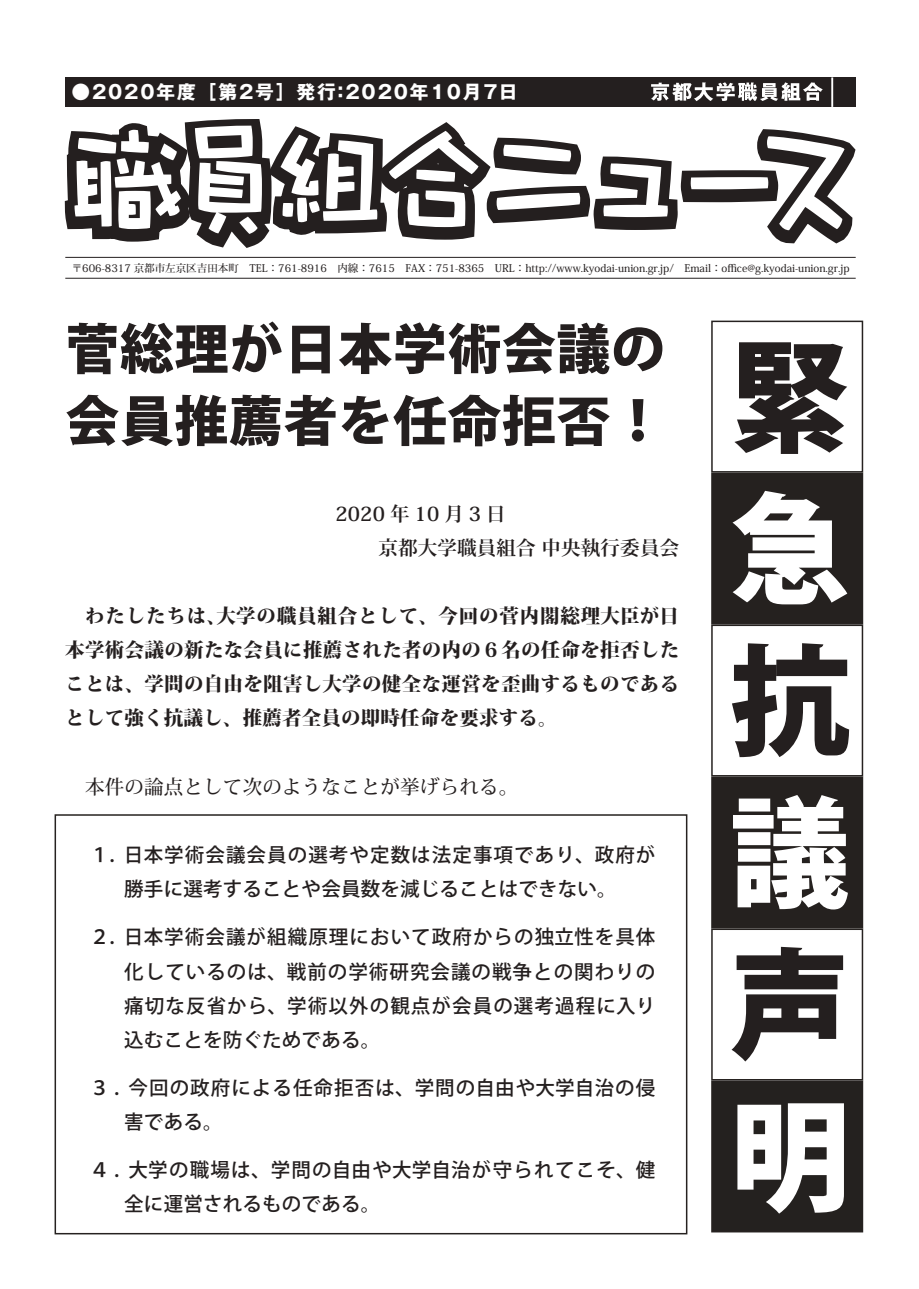
<style>
.page{position:relative;width:919px;height:1289px;background:#fff}
.page>*{position:absolute;margin:0;border:0;box-sizing:border-box;transform-origin:0 0}
.t1{font:800 54px/72px "Koz Go Pr 6 N";letter-spacing:.01em;color:#241f1f}
.t2{font:500 19.5px/34.2px "Koz Go Pr 6 N";letter-spacing:.055em;color:#241f1f;text-align:justify}
.t3{font:800 19.5px/34.2px "Koz Min Pro";letter-spacing:.01em;color:#241f1f;text-align:justify}
.t4{font:500 19.5px/34.2px "Koz Go Pr 6 N";letter-spacing:.01em;color:#241f1f;text-align:center}
.t5{font:700 19.5px/34.2px "Koz Min Pro";letter-spacing:.01em;color:#241f1f}
.t6{font:500 19.5px "Koz Min Pro";letter-spacing:.01em;color:#241f1f}
.t7{font:700 18.75px "Gothic MB101 Pro";letter-spacing:.1em;color:#fff}
.t8{font:500 10.5px "Koz Min Pr 6 N";color:#241f1f}
</style>
<div class="page">
<svg style="left:64px;top:119px;width:792px;height:139px"></svg>
<div style="left:65px;top:77px;width:790px;height:30px;background:#241f1f"></div>
<hr style="left:831px;top:77px;width:2px;height:30px;background:#fff">
<svg style="left:651px;top:82px;width:171px;height:19px"></svg>
<hr style="left:65px;top:278px;width:790px;height:1px;background:#241f1f">
<hr style="left:65px;top:257px;width:790px;height:1px;background:#241f1f">
<div style="left:711px;top:320px;width:152px;height:152px;border:2px solid #262220"></div>
<div style="left:711px;top:472px;width:152px;height:152px;background:#25211f;border:2px solid #262220"></div>
<div style="left:711px;top:624px;width:152px;height:152px;border:2px solid #262220"></div>
<div style="left:711px;top:776px;width:152px;height:152px;background:#25211f;border:2px solid #262220"></div>
<div style="left:711px;top:928px;width:152px;height:152px;border:2px solid #262220"></div>
<div style="left:711px;top:1080px;width:152px;height:152px;background:#24211f;border:2px solid #262220"></div>
<svg style="left:734px;top:342px;width:113px;height:112px"></svg>
<svg style="left:732px;top:491px;width:115px;height:113px"></svg>
<svg style="left:732px;top:643px;width:117px;height:114px"></svg>
<svg style="left:733px;top:795px;width:114px;height:114px"></svg>
<svg style="left:731px;top:946px;width:112px;height:115px"></svg>
<svg style="left:737px;top:1103px;width:106px;height:110px"></svg>
<div style="left:55px;top:814px;width:632px;height:420px;border:2px solid #262220"></div>
<p class="t7" style="left:71px;top:77px;width:447px">●2020年度［第2号］発行：2020年10月7日</p>
<p class="t8" style="left:72px;top:262px;width:779px">〒606-8317 京都市左京区吉田本町　TEL：761-8916　内線：7615　FAX：751-8365　URL：http://www.kyodai-union.gr.jp/　Email：office@g.kyodai-union.gr.jp</p>
<h1 class="t1" style="left:65px;top:314px;width:601px">菅総理が日本学術会議の会員推薦者を任命拒否！</h1>
<p class="t5" style="left:378px;top:495px;width:302px;text-indent:-43px">2020年10月3日<br>京都大学職員組合 中央執行委員会</p>
<p class="t3" style="left:65px;top:597px;width:615px">　わたしたちは、大学の職員組合として、今回の菅内閣総理大臣が日本学術会議の新たな会員に推薦された者の内の６名の任命を拒否したことは、学問の自由を阻害し大学の健全な運営を歪曲するものであるとして強く抗議し、推薦者全員の即時任命を要求する。</p>
<p class="t6" style="left:65px;top:772px;width:454px">　本件の論点として次のようなことが挙げられる。</p>
<p class="t4" style="left:90px;top:838px;width:567px">１．日本学術会議会員の選考や定数は法定事項であり、政府が勝手に選考することや会員数を減じることはできない。</p>
<p class="t2" style="left:124px;top:920px;width:532px;text-indent:-34px">２．日本学術会議が組織原理において政府からの独立性を具体化しているのは、戦前の学術研究会議の戦争との関わりの痛切な反省から、学術以外の観点が会員の選考過程に入り込むことを防ぐためである。</p>
<p class="t2" style="left:124px;top:1071px;width:532px;text-indent:-34px">３ ．今回の政府による任命拒否は、学問の自由や大学自治の侵害である。</p>
<p class="t4" style="left:124px;top:1153px;width:532px;text-align:left;text-indent:-34px">４ ．大学の職場は、学問の自由や大学自治が守られてこそ、健全に運営されるものである。</p>
</div>
